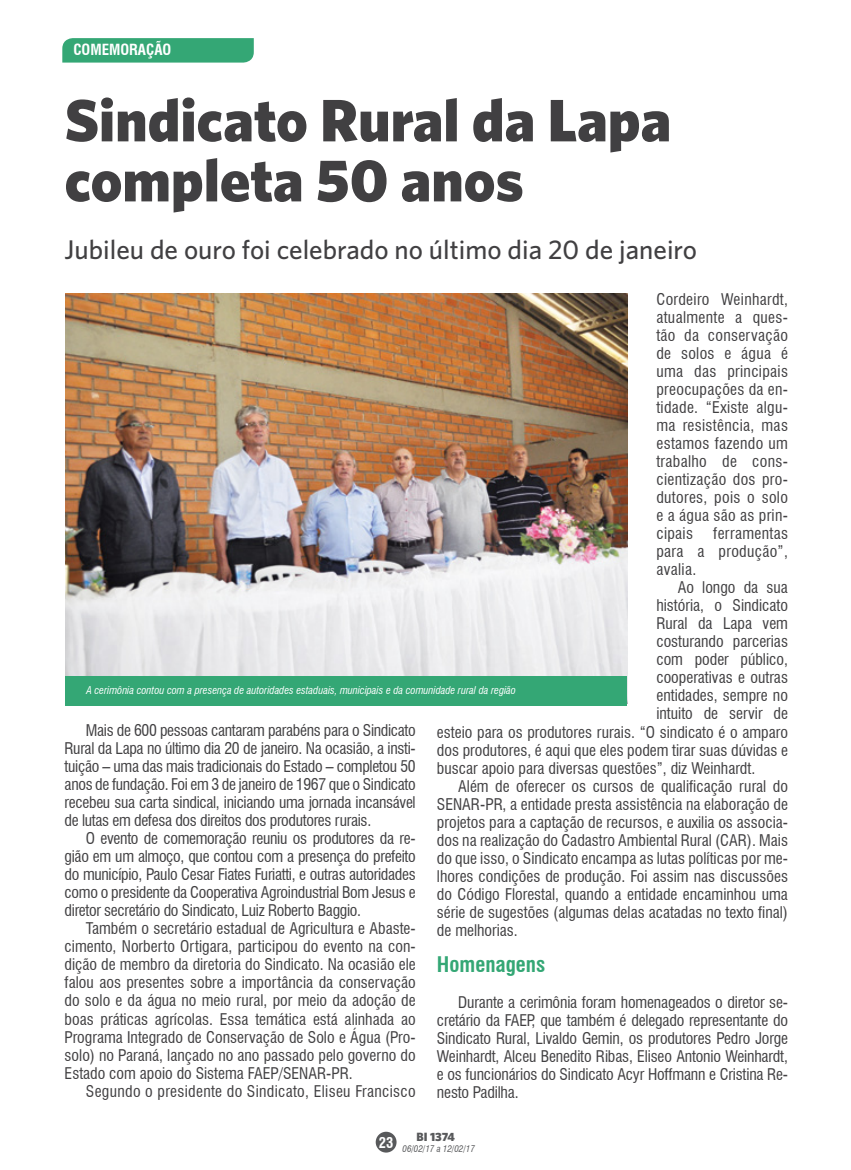
<style>
.page{position:relative;width:851px;height:1170px;background:#fff}
.page>*{position:absolute;margin:0;border:0;box-sizing:border-box;transform-origin:0 0}
.t1{font:900 60px/60px "Whitney HTF";color:#414042}
.t2{font:500 27px "Whitney HTF";color:#414042}
.t3{font:700 condensed 21px "Swiss 721 BT";color:#34a775}
.t4{font:condensed 15.75px/18px "Swiss 721 BT";color:#414042;text-align:justify}
.t5{font:condensed 15.75px "Swiss 721 BT";letter-spacing:.02em;color:#414042}
.t6{font:700 condensed 15px "Swiss 721 BT";color:#fff}
.t7{font:700 condensed 14.4px "Swiss 721 BT";color:#fff}
.t8{font:900 12px "Whitney HTF";letter-spacing:-.005em;color:#58595b}
.t9{font:italic condensed 10.5px "Swiss 721 BT";color:#fff}
.t10{font:italic condensed 9px "Swiss 721 BT";color:#58595b}
</style>
<div class="page">
<div style="left:375px;top:1131px;width:21px;height:21px;background:#58595b;border-radius:50%"></div>
<svg style="left:62px;top:38px;width:192px;height:25px;background:#3aa979"></svg>
<img style="left:65px;top:294px;width:562px;height:382px">
<div style="left:65px;top:676px;width:562px;height:30px;background:#34a775"></div>
<p class="t6" style="left:73px;top:41px;width:100px">COMEMORAÇÃO</p>
<h1 class="t1" style="left:65px;top:89px;width:608px">Sindicato Rural da Lapa completa 50 anos</h1>
<h2 class="t2" style="left:65px;top:233px;width:633px">Jubileu de ouro foi celebrado no último dia 20 de janeiro</h2>
<p class="t4" style="left:656px;top:290px;width:133px">Cordeiro Weinhardt, atualmente a ques&shy;tão da conservação de solos e água é uma das principais preocupações da en&shy;tidade. “Existe algu&shy;ma resistência, mas estamos fazendo um trabalho de cons&shy;cientização dos pro&shy;dutores, pois o solo e a água são as prin&shy;cipais</p>
<p class="t4" style="left:656px;top:524px;width:133px;text-indent:57px">ferramentas para a produção”, avalia.</p>
<p class="t4" style="left:677px;top:578px;width:112px">Ao longo da sua</p>
<p class="t4" style="left:656px;top:596px;width:133px">história, o Sindicato</p>
<p class="t4" style="left:656px;top:614px;width:133px">Rural da Lapa vem</p>
<p class="t4" style="left:656px;top:632px;width:133px">costurando parcerias</p>
<p class="t4" style="left:656px;top:650px;width:133px">com poder público,</p>
<p class="t4" style="left:656px;top:668px;width:133px">cooperativas e outras</p>
<p class="t4" style="left:656px;top:686px;width:133px">entidades, sempre no</p>
<p class="t4" style="left:656px;top:704px;width:133px">intuito de servir de</p>
<p class="t4" style="left:437px;top:722px;width:352px">esteio para os produtores rurais. “O sindicato é o amparo</p>
<p class="t4" style="left:437px;top:740px;width:352px">dos produtores, é aqui que eles podem tirar suas dúvidas e</p>
<p class="t4" style="left:437px;top:758px;width:320px">buscar apoio para diversas questões”, diz Weinhardt.</p>
<p class="t4" style="left:458px;top:776px;width:331px">Além de oferecer os cursos de qualificação rural do</p>
<p class="t4" style="left:437px;top:794px;width:352px">SENAR-PR, a entidade presta assistência na elaboração de</p>
<p class="t4" style="left:437px;top:812px;width:352px">projetos para a captação de recursos, e auxilia os associa-</p>
<p class="t4" style="left:437px;top:830px;width:352px">dos na realização do Cadastro Ambiental Rural (CAR). Mais</p>
<p class="t4" style="left:437px;top:848px;width:352px">do que isso, o Sindicato encampa as lutas políticas por me-</p>
<p class="t4" style="left:437px;top:866px;width:352px">lhores condições de produção. Foi assim nas discussões</p>
<p class="t4" style="left:437px;top:884px;width:352px">do Código Florestal, quando a entidade encaminhou uma</p>
<p class="t4" style="left:437px;top:902px;width:352px">série de sugestões (algumas delas acatadas no texto final)</p>
<p class="t4" style="left:437px;top:920px;width:82px">de melhorias.</p>
<h3 class="t3" style="left:437px;top:951px;width:110px">Homenagens</h3>
<p class="t4" style="left:437px;top:992px;width:352px;text-indent:21px">Durante a cerimônia foram homenageados o diretor se&shy;cretário da FAEP, que também é delegado representante do Sindicato Rural, Livaldo Gemin, os produtores Pedro Jorge Weinhardt, Alceu Benedito Ribas, Eliseo Antonio Weinhardt, e os funcionários do Sindicato Acyr Hoffmann e Cristina Re&shy;nesto Padilha.</p>
<p class="t9" style="left:86px;top:683px;width:431px">A cerimônia contou com a presença de autoridades estaduais, municipais e da comunidade rural da região</p>
<p class="t4" style="left:65px;top:721px;width:352px;text-indent:21px">Mais de 600 pessoas cantaram parabéns para o Sindicato Rural da Lapa no último dia 20 de janeiro. Na ocasião, a insti&shy;tuição – uma das mais tradicionais do Estado – completou 50 anos de fundação. Foi em 3 de janeiro de 1967 que o Sindicato recebeu sua carta sindical, iniciando uma jornada incansável de lutas em defesa dos direitos dos produtores rurais.</p>
<p class="t4" style="left:65px;top:829px;width:352px;text-indent:21px">O evento de comemoração reuniu os produtores da re&shy;gião em um almoço, que contou com a presença do prefeito do município, Paulo Cesar Fiates Furiatti, e outras autoridades como o presidente da Cooperativa Agroindustrial Bom Jesus e diretor secretário do Sindicato, Luiz Roberto Baggio.</p>
<p class="t4" style="left:65px;top:919px;width:352px;text-indent:21px">Também o secretário estadual de Agricultura e Abaste&shy;cimento, Norberto Ortigara, participou do evento na con&shy;dição de membro da diretoria do Sindicato. Na ocasião ele falou aos presentes sobre a importância da conservação do solo e da água no meio rural, por meio da adoção de boas práticas agrícolas. Essa temática está alinhada ao Programa Integrado de Conservação de Solo e Água (Pro&shy;solo) no Paraná, lançado no ano passado pelo governo do Estado com apoio do Sistema FAEP/SENAR-PR.</p>
<p class="t5" style="left:86px;top:1081px;width:331px">Segundo o presidente do Sindicato, Eliseu Francisco</p>
<p class="t7" style="left:379px;top:1133px;width:16px">23</p>
<p class="t8" style="left:416px;top:1128px;width:40px">BI 1374</p>
<p class="t10" style="left:402px;top:1143px;width:74px">06/02/17 a 12/02/17</p>
</div>
